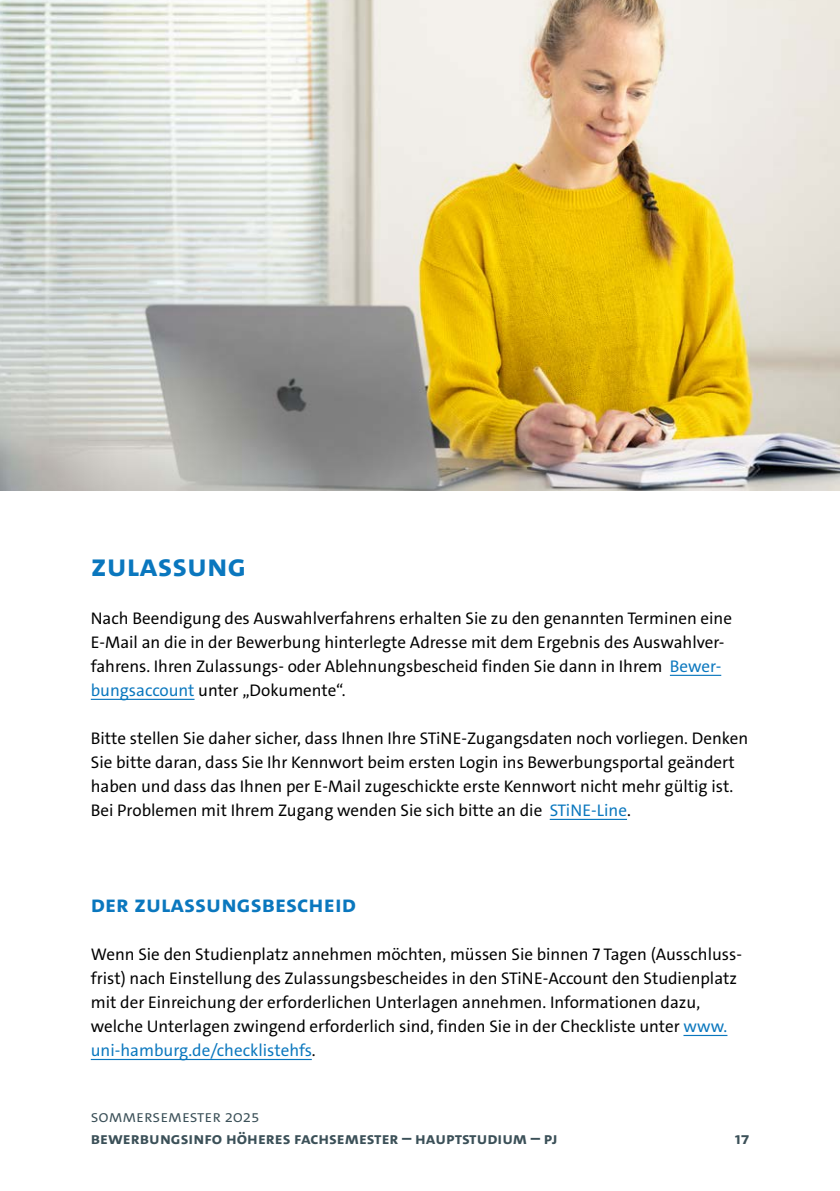
<style>
.page{position:relative;width:840px;height:1191px;background:#fff}
.page>*{position:absolute;margin:0;border:0;box-sizing:border-box;transform-origin:0 0}
.headings_h2_first_level_toc{font:32px "The Sans UHH Bold Caps";color:#0a77be}
.headings_h3_second_level_toc{font:24px "The Sans UHH Bold Caps";color:#0a77be}
.text_p_col-span{font:17px/24px "The Sans UHH";color:#000}
.t1{font:17px "The Sans UHH Bold Caps";color:#3b5058}
.t2{font:17px "The Sans UHH Semi Light Caps";color:#3b5058}
.s1{color:#0a77be}
</style>
<div class="page">
<hr style="left:669px;top:675px;width:51px;height:1px;background:#0a77be">
<hr style="left:91px;top:699px;width:103px;height:1px;background:#0a77be">
<hr style="left:549px;top:819px;width:77px;height:1px;background:#0a77be">
<hr style="left:683px;top:1035px;width:44px;height:1px;background:#0a77be">
<hr style="left:91px;top:1059px;width:220px;height:1px;background:#0a77be">
<img style="left:0;top:0;width:839px;height:490px">
<h2 class="headings_h2_first_level_toc" style="left:91px;top:545px;width:157px">Zulassung</h2>
<p class="text_p_col-span" style="left:91px;top:606px;width:642px">Nach Beendigung des Auswahlverfahrens erhalten Sie zu den genannten Terminen eine E-Mail an die in der Bewerbung hinterlegte Adresse mit dem Ergebnis des Auswahlver&shy;fahrens. Ihren Zulassungs- oder Ablehnungsbescheid finden Sie dann in Ihrem <span class="s1">Bewer&shy;bungsaccount</span> unter „Dokumente“.</p>
<p class="text_p_col-span" style="left:91px;top:726px;width:658px">Bitte stellen Sie daher sicher, dass Ihnen Ihre STiNE-Zugangsdaten noch vorliegen. Denken Sie bitte daran, dass Sie Ihr Kennwort beim ersten Login ins Bewerbungsportal geändert haben und dass das Ihnen per E-Mail zugeschickte erste Kennwort nicht mehr gültig ist.<br>Bei Problemen mit Ihrem Zugang wenden Sie sich bitte an die <span class="s1">STiNE-Line</span>.</p>
<h3 class="headings_h3_second_level_toc" style="left:91px;top:888px;width:267px">Der Zulassungsbescheid</h3>
<p class="text_p_col-span" style="left:91px;top:942px;width:652px">Wenn Sie den Studienplatz annehmen möchten, müssen Sie binnen 7 Tagen (Ausschluss&shy;frist) nach Einstellung des Zulassungsbescheides in den STiNE-Account den Studienplatz mit der Einreichung der erforderlichen Unterlagen annehmen. Informationen dazu, welche Unterlagen zwingend erforderlich sind, finden Sie in der Checkliste unter <span class="s1">www. uni-hamburg.de/checklistehfs</span>.</p>
<p class="t2" style="left:91px;top:1105px;width:170px">Sommersemester 2025</p>
<p class="t1" style="left:91px;top:1127px;width:468px">Bewerbungsinfo Höheres Fachsemester – Hauptstudium – PJ</p>
<p class="t1" style="left:734px;top:1127px;width:16px">17</p>
</div>
